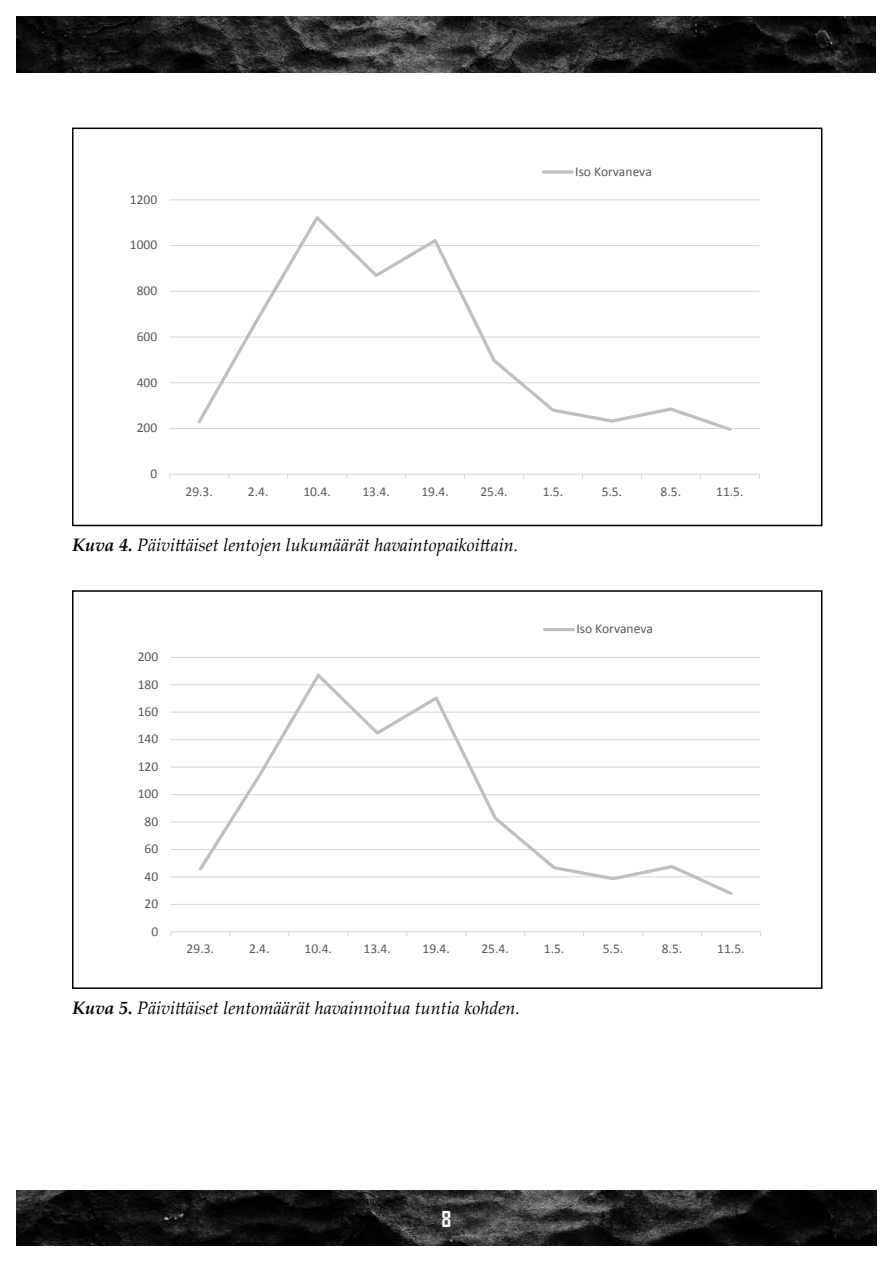
<style>
.page{position:relative;width:893px;height:1263px;background:#fff}
.page>*{position:absolute;margin:0;border:0;box-sizing:border-box;transform-origin:0 0}
.t1{font:700 21px "Agency FB";color:#fff}
.t2{font:italic 18px "Palatino Linotype";color:#000}
.t3{font:13.5px "Calibri";color:#595959}
.s1{font-weight:700}
</style>
<div class="page">
<img style="left:17px;top:1191px;width:859px;height:55px">
<img style="left:17px;top:17px;width:859px;height:55px">
<div style="left:72px;top:128px;width:750px;height:398px;border:2px solid #000"></div>
<div style="left:72px;top:590px;width:750px;height:399px;border:2px solid #000"></div>
<svg style="left:169px;top:170px;width:591px;height:309px"></svg>
<div style="left:685px;top:154px;width:53px;height:31px;background:#fff"></div>
<svg style="left:170px;top:628px;width:591px;height:308px"></svg>
<div style="left:678px;top:616px;width:53px;height:30px;background:#fff"></div>
<p class="t3" style="left:130px;top:191px;width:29px">1200</p>
<p class="t3" style="left:130px;top:236px;width:29px">1000</p>
<p class="t3" style="left:137px;top:282px;width:22px">800</p>
<p class="t3" style="left:137px;top:328px;width:22px">600</p>
<p class="t3" style="left:137px;top:373px;width:22px">400</p>
<p class="t3" style="left:137px;top:419px;width:22px">200</p>
<p class="t3" style="left:150px;top:465px;width:8px">0</p>
<p class="t3" style="left:575px;top:163px;width:78px">Iso Korvaneva</p>
<p class="t3" style="left:186px;top:482px;width:29px">29.3.</p>
<p class="t3" style="left:248px;top:482px;width:22px">2.4.</p>
<p class="t3" style="left:303px;top:482px;width:29px">10.4.</p>
<p class="t3" style="left:362px;top:482px;width:29px">13.4.</p>
<p class="t3" style="left:421px;top:482px;width:29px">19.4.</p>
<p class="t3" style="left:480px;top:482px;width:29px">25.4.</p>
<p class="t3" style="left:543px;top:482px;width:22px">1.5.</p>
<p class="t3" style="left:602px;top:482px;width:22px">5.5.</p>
<p class="t3" style="left:661px;top:482px;width:22px">8.5.</p>
<p class="t3" style="left:716px;top:482px;width:29px">11.5.</p>
<h2 class="t2" style="left:72px;top:532px;width:448px"><span class="s1">Kuva 4.</span> Päivittäiset lentojen lukumäärät havaintopaikoittain.</h2>
<p class="t3" style="left:138px;top:648px;width:22px">200</p>
<p class="t3" style="left:138px;top:675px;width:22px">180</p>
<p class="t3" style="left:138px;top:703px;width:22px">160</p>
<p class="t3" style="left:138px;top:730px;width:22px">140</p>
<p class="t3" style="left:138px;top:758px;width:22px">120</p>
<p class="t3" style="left:138px;top:785px;width:22px">100</p>
<p class="t3" style="left:145px;top:813px;width:15px">80</p>
<p class="t3" style="left:145px;top:840px;width:15px">60</p>
<p class="t3" style="left:145px;top:868px;width:15px">40</p>
<p class="t3" style="left:145px;top:895px;width:15px">20</p>
<p class="t3" style="left:151px;top:922px;width:8px">0</p>
<p class="t3" style="left:576px;top:620px;width:78px">Iso Korvaneva</p>
<p class="t3" style="left:187px;top:940px;width:29px">29.3.</p>
<p class="t3" style="left:249px;top:940px;width:22px">2.4.</p>
<p class="t3" style="left:305px;top:940px;width:29px">10.4.</p>
<p class="t3" style="left:364px;top:940px;width:29px">13.4.</p>
<p class="t3" style="left:422px;top:940px;width:29px">19.4.</p>
<p class="t3" style="left:481px;top:940px;width:29px">25.4.</p>
<p class="t3" style="left:544px;top:940px;width:22px">1.5.</p>
<p class="t3" style="left:603px;top:940px;width:22px">5.5.</p>
<p class="t3" style="left:662px;top:940px;width:22px">8.5.</p>
<p class="t3" style="left:717px;top:940px;width:29px">11.5.</p>
<h2 class="t2" style="left:72px;top:994px;width:449px"><span class="s1">Kuva 5.</span> Päivittäiset lentomäärät havainnoitua tuntia kohden.</h2>
<h1 class="t1" style="left:442px;top:1206px;width:11px">8</h1>
</div>
